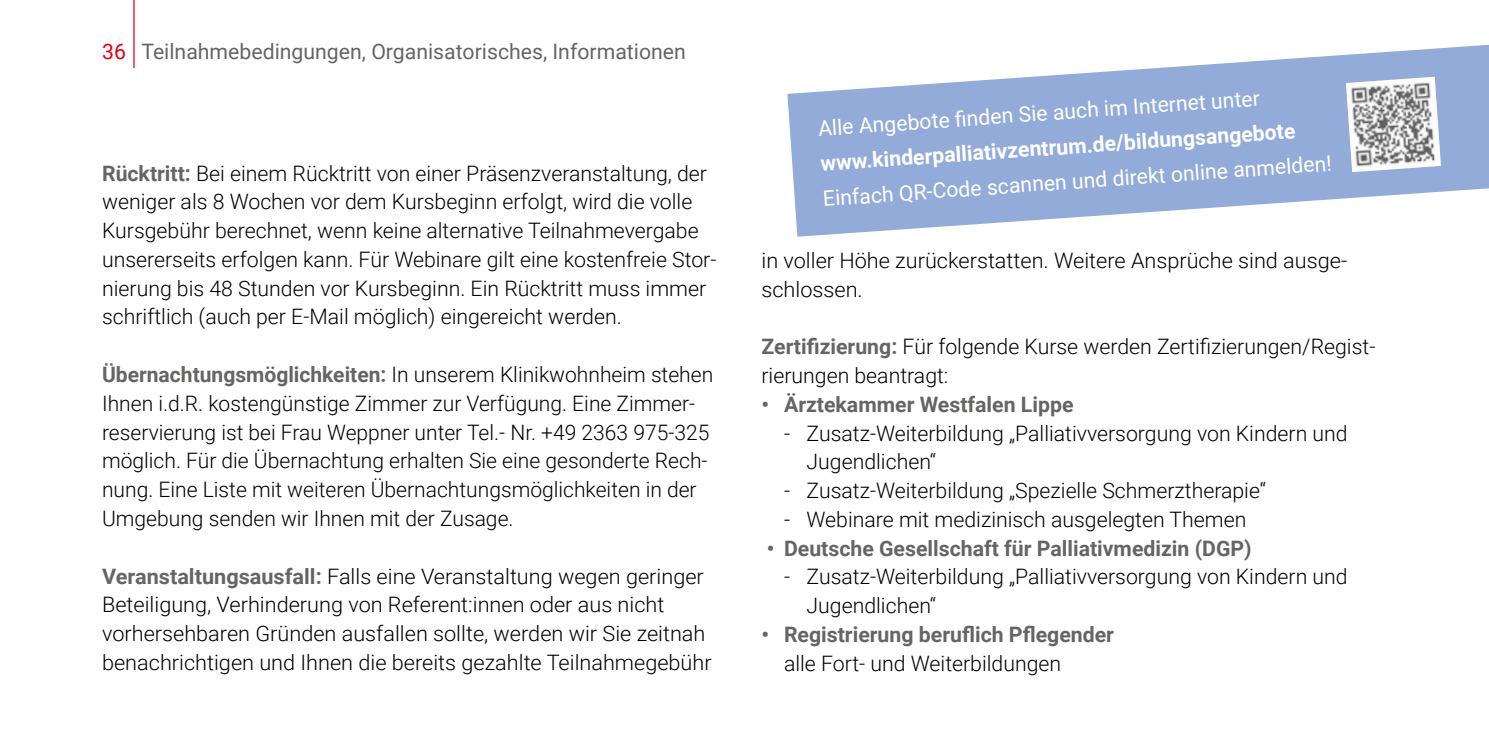
<style>
.page{position:relative;width:1489px;height:745px;background:#fff}
.page>*{position:absolute;margin:0;border:0;box-sizing:border-box;transform-origin:0 0}
.t1{font:300 21.25px/28.8px "Roboto";color:#000}
.t2{font:700 21.25px "Roboto";color:#656564}
.t3{font:21.25px "Roboto";color:#fff}
.t4{font:21.25px "Roboto";color:#656564}
.t5{font:700 21.25px "Roboto";color:#fff}
.s1{color:#e30015}
.s2{font-weight:700;color:#656564}
</style>
<div class="page">
<hr style="left:133px;top:0;width:2px;height:68px;background:#e30015">
<svg style="left:787px;top:45px;width:701px;height:191px;fill:#93abd9"></svg>
<svg style="left:1345px;top:77px;width:95px;height:95px"></svg>
<img style="left:1346px;top:78px;width:93px;height:93px">
<p class="t4" style="left:102px;top:36px;width:585px"><span class="s1">36</span> Teilnahmebedingungen, Organisatorisches, Informationen</p>
<p class="t1" style="left:102px;top:158px;width:616px"><span class="s2">Rücktritt:</span> Bei einem Rücktritt von einer Präsenzveranstaltung, der weniger als 8 Wochen vor dem Kursbeginn erfolgt, wird die volle Kursgebühr berechnet, wenn keine alternative Teilnahmevergabe unsererseits erfolgen kann. Für Webinare gilt eine kostenfreie Stor&shy;nierung bis 48 Stunden vor Kursbeginn. Ein Rücktritt muss immer schriftlich (auch per E-Mail möglich) eingereicht werden.</p>
<p class="t1" style="left:102px;top:359px;width:612px"><span class="s2">Übernachtungsmöglichkeiten:</span> In unserem Klinikwohnheim stehen Ihnen i.d.R. kostengünstige Zimmer zur Verfügung. Eine Zimmer&shy;reservierung ist bei Frau Weppner unter Tel.- Nr. +49 2363 975-325 möglich. Für die Übernachtung erhalten Sie eine gesonderte Rech&shy;nung. Eine Liste mit weiteren Übernachtungsmöglichkeiten in der Umgebung senden wir Ihnen mit der Zusage.</p>
<p class="t1" style="left:102px;top:560px;width:611px"><span class="s2">Veranstaltungsausfall:</span> Falls eine Veranstaltung wegen geringer Beteiligung, Verhinderung von Referent:innen oder aus nicht vorhersehbaren Gründen ausfallen sollte, werden wir Sie zeitnah benachrichtigen und Ihnen die bereits gezahlte Teilnahmegebühr</p>
<p class="t3" style="left:817px;top:114px;width:444px;rotate:-4deg">Alle Angebote fi nden Sie auch im Internet unter</p>
<p class="t5" style="left:819px;top:149px;width:477px;rotate:-4deg">www.kinderpalliativzentrum.de/bildungsangebote</p>
<p class="t3" style="left:822px;top:183px;width:511px;rotate:-4deg">Einfach QR-Code scannen und direkt online anmelden!</p>
<p class="t1" style="left:761px;top:245px;width:587px">in voller Höhe zurückerstatten. Weitere Ansprüche sind ausge&shy;schlossen.</p>
<p class="t1" style="left:761px;top:331px;width:615px"><span class="s2">Zertifizierung:</span> Für folgende Kurse werden Zertifizierungen/Regist&shy;rierungen beantragt:</p>
<p class="t2" style="left:761px;top:389px;width:313px">• Ärztekammer Westfalen Lippe</p>
<p class="t1" style="left:806px;top:417px;width:542px;text-indent:-23px">- Zusatz-Weiterbildung „Palliativversorgung von Kindern und<br>Jugendlichen“</p>
<p class="t1" style="left:784px;top:475px;width:483px">- Zusatz-Weiterbildung „Spezielle Schmerztherapie“</p>
<p class="t1" style="left:784px;top:504px;width:464px">- Webinare mit medizinisch ausgelegten Themen</p>
<p class="t2" style="left:766px;top:533px;width:486px">• Deutsche Gesellschaft für Palliativmedizin (DGP)</p>
<p class="t1" style="left:806px;top:561px;width:542px;text-indent:-23px">- Zusatz-Weiterbildung „Palliativversorgung von Kindern und<br>Jugendlichen“</p>
<p class="t2" style="left:761px;top:619px;width:354px">• Registrierung beruflich Pflegender</p>
<p class="t1" style="left:784px;top:647px;width:279px">alle Fort- und Weiterbildungen</p>
</div>
